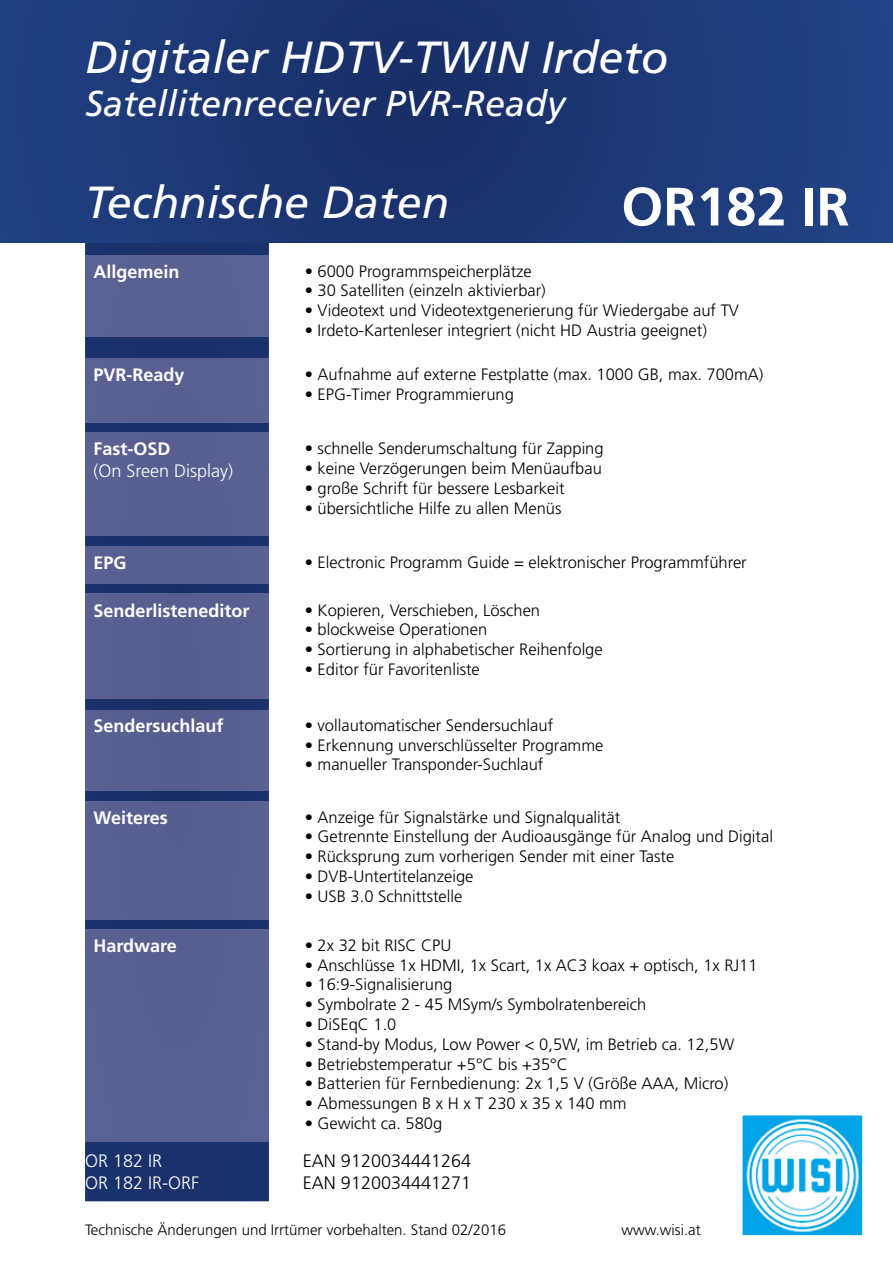
<style>
.page{position:relative;width:893px;height:1263px;background:#fff}
.page>*{position:absolute;margin:0;border:0;box-sizing:border-box;transform-origin:0 0}
.t1{font:700 54px "Frutiger";color:#fff}
.t2{font:italic 45px "Frutiger";color:#fff}
.t3{font:italic 36px "Frutiger";color:#fff}
.t4{font:700 18px "Frutiger";color:#fff}
.t5{font:300 18px/21.6px "Frutiger";color:#fff}
.t6{font:300 18px/21.6px "Frutiger";color:#000}
.t7{font:300 16.5px "Frutiger";color:#000}
.t8{font:300 15px "Frutiger";color:#000}
</style>
<div class="page">
<div style="left:85px;top:242px;width:184px;height:959px;background:#1a316c"></div>
<div style="left:0;top:0;width:893px;height:242px;background:linear-gradient(to right,#1c3673,#1e3a79)"></div>
<div style="left:85px;top:801px;width:184px;height:118px;background:#585f90"></div>
<div style="left:85px;top:710px;width:184px;height:81px;background:#585f90"></div>
<div style="left:85px;top:593px;width:184px;height:106px;background:#585f90"></div>
<div style="left:85px;top:546px;width:184px;height:37px;background:#585f90"></div>
<div style="left:85px;top:433px;width:184px;height:103px;background:#596091"></div>
<div style="left:85px;top:255px;width:184px;height:81px;background:#5a6092"></div>
<div style="left:85px;top:930px;width:184px;height:212px;background:#5a6092"></div>
<div style="left:85px;top:359px;width:184px;height:63px;background:#5a6092"></div>
<svg style="left:742px;top:1115px;width:121px;height:121px"></svg>
<h2 class="t2" style="left:85px;top:31px;width:585px">Digitaler HDTV-TWIN Irdeto</h2>
<h3 class="t3" style="left:85px;top:83px;width:482px">Satellitenreceiver PVR-Ready</h3>
<h2 class="t2" style="left:85px;top:176px;width:366px">Technische Daten</h2>
<h1 class="t1" style="left:621px;top:175px;width:230px">OR182 IR</h1>
<p class="t4" style="left:94px;top:261px;width:88px">Allgemein</p>
<p class="t7" style="left:305px;top:262px;width:229px">• 6000 Programmspeicherplätze</p>
<p class="t7" style="left:305px;top:281px;width:243px">• 30 Satelliten (einzeln aktivierbar)</p>
<p class="t7" style="left:305px;top:301px;width:436px">• Videotext und Videotextgenerierung für Wiedergabe auf TV</p>
<p class="t7" style="left:305px;top:321px;width:404px">• Irdeto-Kartenleser integriert (nicht HD Austria geeignet)</p>
<p class="t4" style="left:94px;top:364px;width:93px">PVR-Ready</p>
<p class="t7" style="left:305px;top:365px;width:460px">• Aufnahme auf externe Festplatte (max. 1000 GB, max. 700mA)</p>
<p class="t7" style="left:305px;top:385px;width:211px">• EPG-Timer Programmierung</p>
<p class="t4" style="left:94px;top:438px;width:79px">Fast-OSD</p>
<p class="t5" style="left:94px;top:460px;width:141px">(On Sreen Display)</p>
<p class="t7" style="left:305px;top:439px;width:300px">• schnelle Senderumschaltung für Zapping</p>
<p class="t7" style="left:305px;top:459px;width:299px">• keine Verzögerungen beim Menüaufbau</p>
<p class="t7" style="left:305px;top:479px;width:261px">• große Schrift für bessere Lesbarkeit</p>
<p class="t7" style="left:305px;top:498px;width:258px">• übersichtliche Hilfe zu allen Menüs</p>
<p class="t4" style="left:94px;top:552px;width:35px">EPG</p>
<p class="t7" style="left:305px;top:553px;width:443px">• Electronic Programm Guide = elektronischer Programmführer</p>
<p class="t4" style="left:94px;top:600px;width:158px">Senderlisteneditor</p>
<p class="t7" style="left:305px;top:600px;width:237px">• Kopieren, Verschieben, Löschen</p>
<p class="t7" style="left:305px;top:620px;width:184px">• blockweise Operationen</p>
<p class="t7" style="left:305px;top:640px;width:299px">• Sortierung in alphabetischer Reihenfolge</p>
<p class="t7" style="left:305px;top:660px;width:177px">• Editor für Favoritenliste</p>
<p class="t4" style="left:94px;top:715px;width:132px">Sendersuchlauf</p>
<p class="t7" style="left:305px;top:716px;width:250px">• vollautomatischer Sendersuchlauf</p>
<p class="t7" style="left:305px;top:735px;width:300px">• Erkennung unverschlüsselter Programme</p>
<p class="t7" style="left:305px;top:755px;width:240px">• manueller Transponder-Suchlauf</p>
<p class="t4" style="left:94px;top:807px;width:76px">Weiteres</p>
<p class="t7" style="left:305px;top:807px;width:317px">• Anzeige für Signalstärke und Signalqualität</p>
<p class="t7" style="left:305px;top:827px;width:470px">• Getrennte Einstellung der Audioausgänge für Analog und Digital</p>
<p class="t7" style="left:305px;top:847px;width:371px">• Rücksprung zum vorherigen Sender mit einer Taste</p>
<p class="t7" style="left:305px;top:867px;width:170px">• DVB-Untertitelanzeige</p>
<p class="t7" style="left:305px;top:887px;width:159px">• USB 3.0 Schnittstelle</p>
<p class="t4" style="left:94px;top:935px;width:85px">Hardware</p>
<p class="t7" style="left:305px;top:936px;width:148px">• 2x 32 bit RISC CPU</p>
<p class="t7" style="left:305px;top:955px;width:454px">• Anschlüsse 1x HDMI, 1x Scart, 1x AC3 koax + optisch, 1x RJ11</p>
<p class="t7" style="left:305px;top:975px;width:149px">• 16:9-Signalisierung</p>
<p class="t7" style="left:305px;top:995px;width:343px">• Symbolrate 2 - 45 MSym/s Symbolratenbereich</p>
<p class="t7" style="left:305px;top:1015px;width:93px">• DiSEqC 1.0</p>
<p class="t7" style="left:305px;top:1035px;width:431px">• Stand-by Modus, Low Power &lt; 0,5W, im Betrieb ca. 12,5W</p>
<p class="t7" style="left:305px;top:1054px;width:265px">• Betriebstemperatur +5°C bis +35°C</p>
<p class="t7" style="left:305px;top:1074px;width:425px">• Batterien für Fernbedienung: 2x 1,5 V (Größe AAA, Micro)</p>
<p class="t7" style="left:305px;top:1094px;width:323px">• Abmessungen B x H x T 230 x 35 x 140 mm</p>
<p class="t7" style="left:305px;top:1114px;width:139px">• Gewicht ca. 580g</p>
<p class="t5" style="left:85px;top:1150px;width:116px">OR 182 IR<br>OR 182 IR-ORF</p>
<p class="t6" style="left:303px;top:1150px;width:170px">EAN 9120034441264<br>EAN 9120034441271</p>
<p class="t8" style="left:85px;top:1221px;width:422px">Technische Änderungen und Irrtümer vorbehalten. Stand 02/2016</p>
<p class="t8" style="left:621px;top:1221px;width:81px">www.wisi.at</p>
</div>
